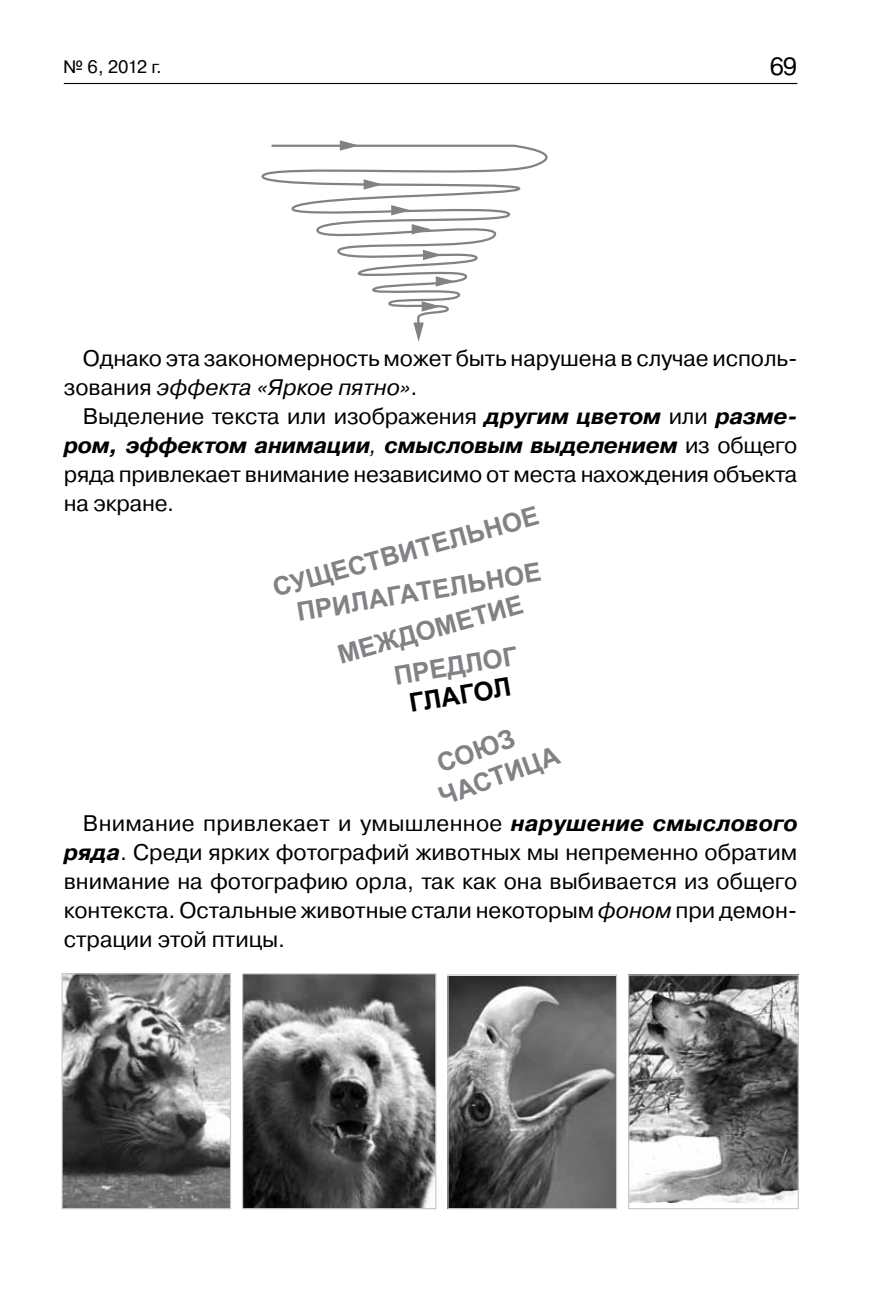
<style>
.page{position:relative;width:893px;height:1308px;background:#fff}
.page>*{position:absolute;margin:0;border:0;box-sizing:border-box;transform-origin:0 0}
.t1{font:700 25.88px/31.7px "Arial";color:#808285}
.t2{font:700 25.88px "Arial";color:#000}
.t3{font:24.75px "Pragmatica Book CTT";color:#000}
.t4{font:22.5px/29px "Pragmatica Book CTT";letter-spacing:-.005em;color:#000}
.t5{font:italic 22.5px "Pragmatica Bold CTT";letter-spacing:-.01em;color:#000}
.t6{font:18px "Pragmatica Book CTT";color:#000}
.s1{font-style:italic}
.s2{font-family:"Pragmatica Bold CTT";font-style:italic}
.s3{font-family:"Pragmatica Book CTT"}
.s4{font-family:"Pragmatica Book CTT";font-style:normal}
</style>
<div class="page">
<hr style="left:64px;top:83px;width:733px;height:1px;background:#000">
<svg style="left:261px;top:144px;width:287px;height:178px"></svg>
<svg style="left:339px;top:140px;width:19px;height:11px"></svg>
<svg style="left:363px;top:178px;width:19px;height:12px"></svg>
<svg style="left:391px;top:204px;width:19px;height:12px"></svg>
<svg style="left:411px;top:223px;width:19px;height:12px"></svg>
<svg style="left:422px;top:249px;width:19px;height:12px"></svg>
<svg style="left:435px;top:275px;width:19px;height:12px"></svg>
<svg style="left:421px;top:300px;width:19px;height:12px"></svg>
<svg style="left:413px;top:322px;width:11px;height:19px"></svg>
<img style="left:64px;top:975px;width:165px;height:232px">
<div style="left:62px;top:973px;width:169px;height:236px;border:1px solid #c7c8ca"></div>
<img style="left:244px;top:975px;width:190px;height:232px">
<div style="left:242px;top:973px;width:194px;height:236px;border:1px solid #c7c8ca"></div>
<img style="left:630px;top:976px;width:167px;height:226px">
<div style="left:628px;top:974px;width:171px;height:235px;border:1px solid #c7c8ca"></div>
<img style="left:449px;top:976px;width:166px;height:231px">
<div style="left:447px;top:974px;width:170px;height:235px;border:1px solid #c7c8ca"></div>
<p class="t6" style="left:63px;top:56px;width:100px">№ 6, 2012 г.</p>
<p class="t3" style="left:770px;top:52px;width:29px">69</p>
<p class="t4" style="left:64px;top:343px;width:735px;text-indent:19px">Однако эта закономерность может быть нарушена в случае исполь&shy;зования <span class="s1">эффекта «Яркое пятно»</span>.</p>
<p class="t4" style="left:83px;top:401px;width:716px">Выделение текста или изображения <span class="s2">другим цветом</span> или <span class="s2">разме-</span></p>
<p class="t5" style="left:64px;top:432px;width:735px">ром, эффектом анимации<span class="s3">,</span> смысловым выделением <span class="s4">из общего</span></p>
<p class="t4" style="left:64px;top:460px;width:735px">ряда привлекает внимание независимо от места нахождения объекта на экране.</p>
<p class="t1" style="left:269px;top:575px;width:277px;rotate:-16deg">СУЩЕСТВИТЕЛЬНОЕ</p>
<p class="t1" style="left:294px;top:596px;width:249px;rotate:-9deg">ПРИЛАГАТЕЛЬНОЕ</p>
<p class="t1" style="left:334px;top:641px;width:193px;rotate:-16deg">МЕЖДОМЕТИЕ</p>
<p class="t1" style="left:392px;top:660px;width:126px;rotate:-9deg">ПРЕДЛОГ</p>
<p class="t2" style="left:407px;top:686px;width:104px;rotate:-9deg">ГЛАГОЛ</p>
<p class="t1" style="left:424px;top:753px;width:128px;text-indent:10px;rotate:-20deg">СОЮЗ<br>ЧАСТИЦА</p>
<p class="t4" style="left:64px;top:808px;width:735px;text-align:justify;text-indent:19px">Внимание привлекает и умышленное <span class="s2">нарушение смыслового ряда</span>. Среди ярких фотографий животных мы непременно обратим внимание на фотографию орла, так как она выбивается из общего контекста. Остальные животные стали некоторым <span class="s1">фоном</span> при демон&shy;страции этой птицы.</p>
</div>
